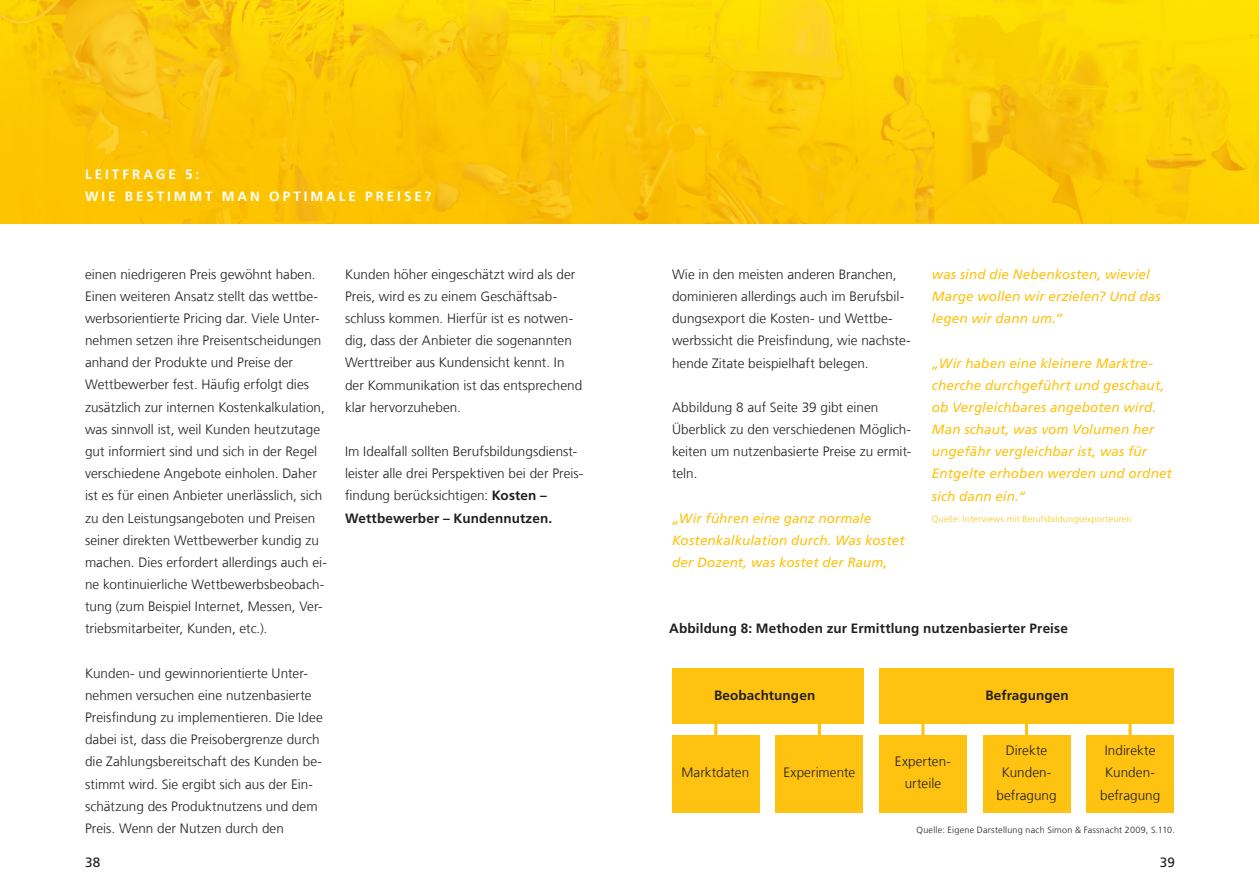
<style>
.page{position:relative;width:1259px;height:893px;background:#fff}
.page>*{position:absolute;margin:0;border:0;box-sizing:border-box;transform-origin:0 0}
.t1{font:300 13.5px/22.2px "Frutiger LT Com";letter-spacing:.005em;color:#231f20}
.t2{font:italic 13.5px/22.2px "Frutiger LT Com";letter-spacing:.005em;color:#fec210}
.t3{font:700 13.5px "Frutiger LT Com";letter-spacing:.01em;color:#231f20}
.t4{font:700 13.5px/22.2px "Frutiger LT Com";letter-spacing:.215em;color:#fff}
.t5{font:13.5px "Frutiger LT Com";color:#231f20}
.t6{font:300 9px "Frutiger LT Com";letter-spacing:.025em;color:#231f20}
.t7{font:300 9px "Frutiger LT Com";letter-spacing:.03em;color:#fec210}
.s1{font-weight:700}
</style>
<div class="page">
<img style="left:0;top:0;width:1259px;height:223px">
<div style="left:672px;top:735px;width:87px;height:77px;background:#fec210"></div>
<div style="left:775px;top:735px;width:88px;height:77px;background:#fec210"></div>
<div style="left:672px;top:668px;width:191px;height:56px;background:#fec210"></div>
<div style="left:879px;top:668px;width:295px;height:56px;background:#fec210"></div>
<div style="left:879px;top:735px;width:87px;height:77px;background:#fec210"></div>
<div style="left:982px;top:735px;width:88px;height:77px;background:#fec210"></div>
<div style="left:1086px;top:735px;width:88px;height:77px;background:#fec210"></div>
<hr style="left:714px;top:723px;width:3px;height:15px;background:#fec210">
<hr style="left:818px;top:723px;width:3px;height:15px;background:#fec210">
<hr style="left:921px;top:723px;width:3px;height:15px;background:#fec210">
<hr style="left:1025px;top:723px;width:3px;height:15px;background:#fec210">
<hr style="left:1128px;top:723px;width:3px;height:15px;background:#fec210">
<p class="t4" style="left:85px;top:163px;width:348px">LEITFRAGE 5:<br>WIE BESTIMMT MAN OPTIMALE PREISE?</p>
<p class="t1" style="left:85px;top:263px;width:243px">einen niedrigeren Preis gewöhnt haben.<br>Einen weiteren Ansatz stellt das wettbe&shy;werbsorientierte Pricing dar. Viele Unter&shy;nehmen setzen ihre Preisentscheidungen anhand der Produkte und Preise der Wettbewerber fest. Häufig erfolgt dies zusätzlich zur internen Kostenkalkulation, was sinnvoll ist, weil Kunden heutzutage gut informiert sind und sich in der Regel verschiedene Angebote einholen. Daher ist es für einen Anbieter unerlässlich, sich zu den Leistungsangeboten und Preisen seiner direkten Wettbewerber kundig zu machen. Dies erfordert allerdings auch ei&shy;ne kontinuierliche Wettbewerbsbeobach&shy;tung (zum Beispiel Internet, Messen, Ver&shy;triebsmitarbeiter, Kunden, etc.).</p>
<p class="t1" style="left:85px;top:662px;width:239px">Kunden- und gewinnorientierte Unter&shy;nehmen versuchen eine nutzenbasierte Preisfindung zu implementieren. Die Idee dabei ist, dass die Preisobergrenze durch die Zahlungsbereitschaft des Kunden be&shy;stimmt wird. Sie ergibt sich aus der Ein&shy;schätzung des Produktnutzens und dem Preis. Wenn der Nutzen durch den</p>
<p class="t1" style="left:345px;top:263px;width:239px">Kunden höher eingeschätzt wird als der Preis, wird es zu einem Geschäftsab&shy;schluss kommen. Hierfür ist es notwen&shy;dig, dass der Anbieter die sogenannten Werttreiber aus Kundensicht kennt. In der Kommunikation ist das entsprechend klar hervorzuheben.</p>
<p class="t1" style="left:345px;top:440px;width:240px">Im Idealfall sollten Berufsbildungsdienst&shy;leister alle drei Perspektiven bei der Preis&shy;findung berücksichtigen: <span class="s1">Kosten – Wettbewerber – Kundennutzen.</span></p>
<p class="t1" style="left:672px;top:263px;width:240px">Wie in den meisten anderen Branchen, dominieren allerdings auch im Berufsbil&shy;dungsexport die Kosten- und Wettbe&shy;werbssicht die Preisfindung, wie nachste&shy;hende Zitate beispielhaft belegen.</p>
<p class="t1" style="left:672px;top:396px;width:241px">Abbildung 8 auf Seite 39 gibt einen<br>Überblick zu den verschiedenen Möglich&shy;keiten um nutzenbasierte Preise zu ermit&shy;teln.</p>
<p class="t2" style="left:672px;top:507px;width:234px">„Wir führen eine ganz normale<br>Kostenkalkulation durch. Was kostet der Dozent, was kostet der Raum,</p>
<p class="t2" style="left:932px;top:263px;width:230px">was sind die Nebenkosten, wieviel<br>Marge wollen wir erzielen? Und das legen wir dann um.“</p>
<p class="t2" style="left:932px;top:352px;width:241px">„Wir haben eine kleinere Marktre&shy;cherche durchgeführt und geschaut, ob Vergleichbares angeboten wird.<br>Man schaut, was vom Volumen her ungefähr vergleichbar ist, was für<br>Entgelte erhoben werden und ordnet sich dann ein.“</p>
<p class="t7" style="left:932px;top:514px;width:201px">Quelle: Interviews mit Berufsbildungsexporteuren</p>
<p class="t3" style="left:669px;top:621px;width:400px">Abbildung 8: Methoden zur Ermittlung nutzenbasierter Preise</p>
<p class="t3" style="left:714px;top:687px;width:103px">Beobachtungen</p>
<p class="t3" style="left:985px;top:687px;width:85px">Befragungen</p>
<p class="t1" style="left:681px;top:762px;width:69px">Marktdaten</p>
<p class="t1" style="left:783px;top:762px;width:73px">Experimente</p>
<p class="t1" style="left:895px;top:750px;width:58px;text-align:center">Experten&shy;urteile</p>
<p class="t1" style="left:996px;top:739px;width:62px;text-align:center">Direkte<br>Kunden&shy;befragung</p>
<p class="t1" style="left:1100px;top:739px;width:62px;text-align:center">Indirekte<br>Kunden&shy;befragung</p>
<p class="t6" style="left:916px;top:824px;width:260px">Quelle: Eigene Darstellung nach Simon &amp; Fassnacht 2009, S.110.</p>
<p class="t5" style="left:85px;top:854px;width:17px">38</p>
<p class="t5" style="left:1159px;top:854px;width:17px">39</p>
</div>
